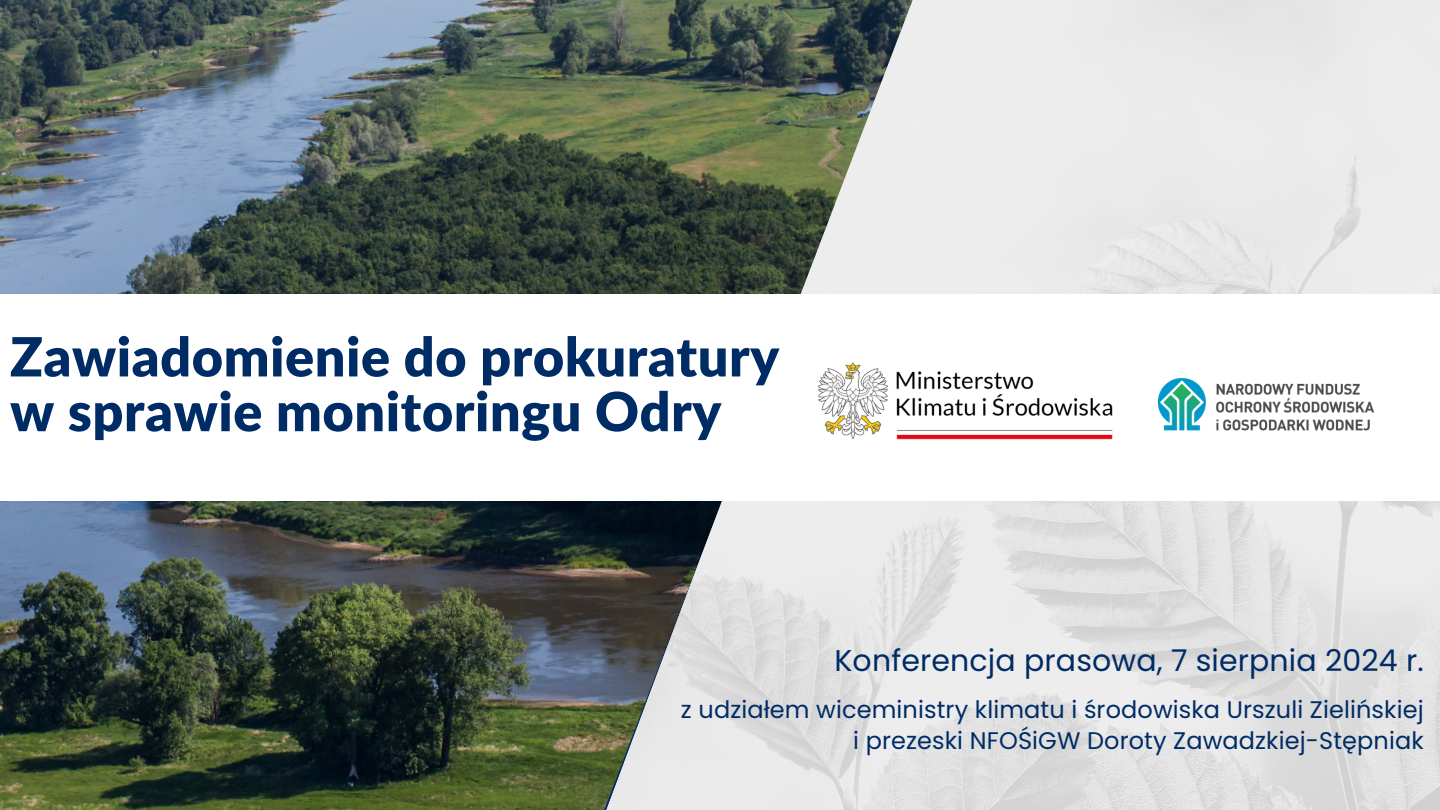
<style>
.page{position:relative;width:1440px;height:810px;background:#fff}
.page>*{position:absolute;margin:0;border:0;box-sizing:border-box;transform-origin:0 0}
.t1{font:900 54px/54.8px "Lato";letter-spacing:.01em;color:#002c66}
.t2{font:30px "Poppins";letter-spacing:.005em;color:#002c66}
.t3{font:24px "Poppins";letter-spacing:.005em;color:#002c66}
</style>
<div class="page">
<img style="left:950px;top:0;width:490px;height:810px">
<svg style="left:923px;top:0;width:27px;height:810px;background:#e8e8e8"></svg>
<img style="left:0;top:0;width:923px;height:810px">
<div style="left:0;top:294px;width:1440px;height:207px;background:#fff"></div>
<img style="left:817px;top:362px;width:296px;height:78px">
<img style="left:1157px;top:377px;width:217px;height:54px">
<p class="t1" style="left:10px;top:328px;width:771px">Zawiadomienie do prokuratury w sprawie monitoringu Odry</p>
<p class="t2" style="left:835px;top:639px;width:591px">Konferencja prasowa, 7 sierpnia 2024 r.</p>
<h2 class="t3" style="left:681px;top:693px;width:744px">z udziałem wiceministry klimatu i środowiska Urszuli Zielińskiej</h2>
<p class="t3" style="left:853px;top:724px;width:572px">i prezeski NFOŚiGW Doroty Zawadzkiej-Stępniak</p>
</div>
